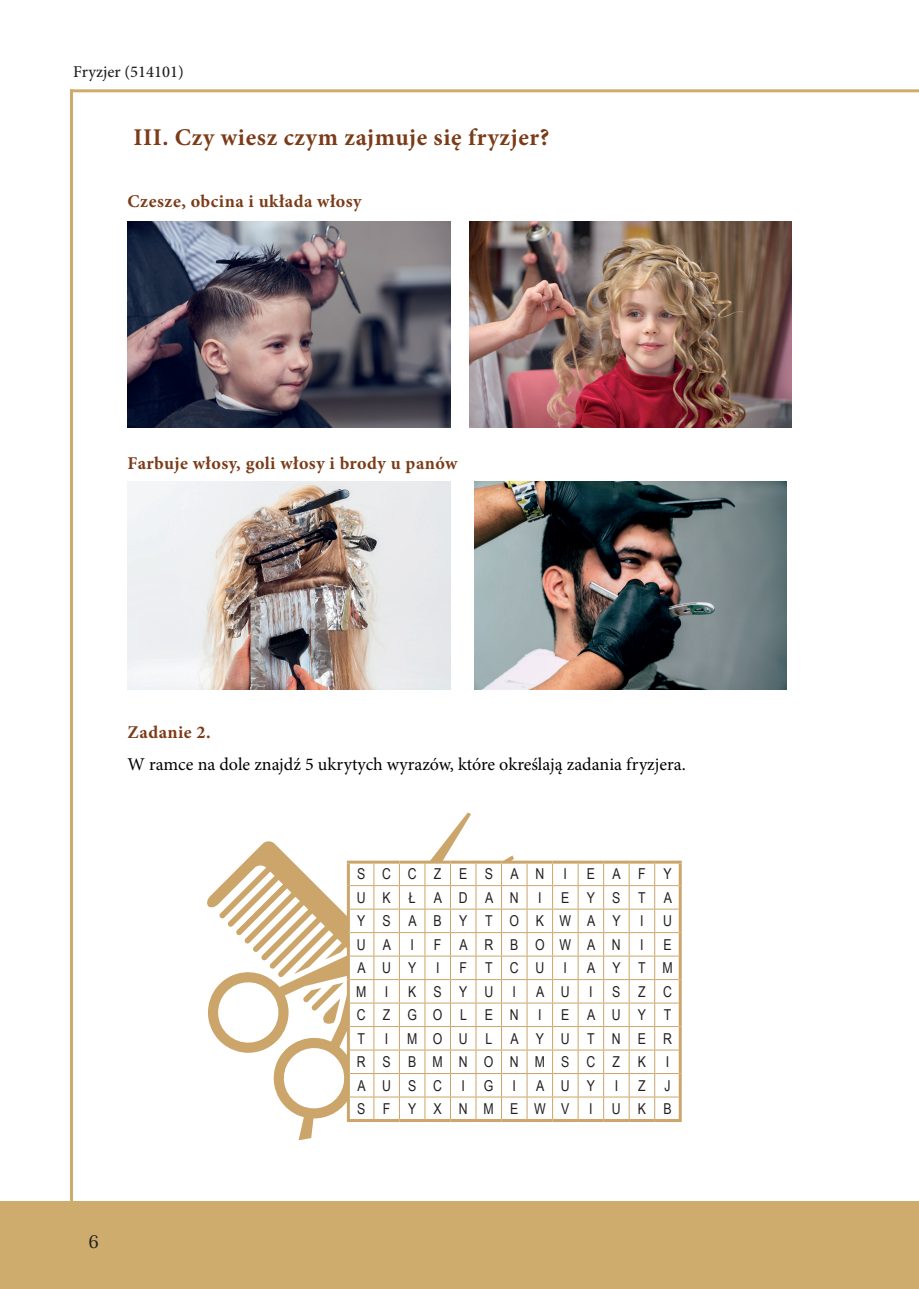
<style>
.page{position:relative;width:919px;height:1289px;background:#fff}
.page>*{position:absolute;margin:0;border:0;box-sizing:border-box;transform-origin:0 0}
.t1{font:700 24px "Minion Pro";letter-spacing:.025em;color:#7c3b17}
.t2{font:700 18px "Minion Pro";letter-spacing:.025em;color:#7c3b17}
.t3{font:18px "Minion Pro";color:#000001}
.t4{font:18px "Lora";color:#231f20}
.t5{font:500 16.5px "Minion Pro";color:#231f20}
.t6{font:15px/23.5px "Arial Narrow";letter-spacing:1.14em;color:#231f20}
.t7{font:15px "Arial Narrow";letter-spacing:1.11em;color:#231f20}
</style>
<div class="page">
<div style="left:0;top:1201px;width:918px;height:87px;background:#cdac6d"></div>
<hr style="left:70px;top:89px;width:3px;height:1114px;background:#cdac6d">
<hr style="left:70px;top:89px;width:848px;height:3px;background:#cdac6d">
<img style="left:128px;top:221px;width:323px;height:206px">
<img style="left:469px;top:222px;width:322px;height:205px">
<img style="left:128px;top:482px;width:323px;height:207px">
<img style="left:475px;top:481px;width:311px;height:208px">
<svg style="left:298px;top:812px;width:173px;height:328px"></svg>
<svg style="left:207px;top:840px;width:471px;height:283px"></svg>
<hr style="left:347px;top:860px;width:27px;height:3px;background:#cba569">
<hr style="left:347px;top:863px;width:3px;height:22px;background:#cba569">
<hr style="left:374px;top:860px;width:25px;height:3px;background:#cba569">
<hr style="left:399px;top:860px;width:26px;height:3px;background:#cba569">
<hr style="left:425px;top:860px;width:25px;height:3px;background:#cba569">
<hr style="left:450px;top:860px;width:26px;height:3px;background:#cba569">
<hr style="left:476px;top:860px;width:25px;height:3px;background:#cba569">
<hr style="left:501px;top:860px;width:26px;height:3px;background:#cba569">
<hr style="left:527px;top:860px;width:25px;height:3px;background:#cba569">
<hr style="left:552px;top:860px;width:26px;height:3px;background:#cba569">
<hr style="left:578px;top:860px;width:25px;height:3px;background:#cba569">
<hr style="left:603px;top:860px;width:26px;height:3px;background:#cba569">
<hr style="left:629px;top:860px;width:25px;height:3px;background:#cba569">
<hr style="left:654px;top:860px;width:27px;height:3px;background:#cba569">
<hr style="left:678px;top:863px;width:3px;height:22px;background:#cba569">
<hr style="left:347px;top:885px;width:3px;height:24px;background:#cba569">
<hr style="left:678px;top:885px;width:3px;height:24px;background:#cba569">
<hr style="left:347px;top:909px;width:3px;height:23px;background:#cba569">
<hr style="left:678px;top:909px;width:3px;height:23px;background:#cba569">
<hr style="left:347px;top:932px;width:3px;height:24px;background:#cba569">
<hr style="left:678px;top:932px;width:3px;height:24px;background:#cba569">
<hr style="left:347px;top:956px;width:3px;height:23px;background:#cba569">
<hr style="left:678px;top:956px;width:3px;height:23px;background:#cba569">
<hr style="left:347px;top:979px;width:3px;height:24px;background:#cba569">
<hr style="left:678px;top:979px;width:3px;height:24px;background:#cba569">
<hr style="left:347px;top:1003px;width:3px;height:23px;background:#cba569">
<hr style="left:678px;top:1003px;width:3px;height:23px;background:#cba569">
<hr style="left:347px;top:1026px;width:3px;height:24px;background:#cba569">
<hr style="left:678px;top:1026px;width:3px;height:24px;background:#cba569">
<hr style="left:347px;top:1050px;width:3px;height:23px;background:#cba569">
<hr style="left:678px;top:1050px;width:3px;height:23px;background:#cba569">
<hr style="left:347px;top:1073px;width:3px;height:23px;background:#cba569">
<hr style="left:678px;top:1073px;width:3px;height:23px;background:#cba569">
<hr style="left:347px;top:1096px;width:3px;height:22px;background:#cba569">
<hr style="left:678px;top:1096px;width:3px;height:22px;background:#cba569">
<hr style="left:347px;top:1118px;width:27px;height:3px;background:#cba569">
<hr style="left:374px;top:1118px;width:25px;height:3px;background:#cba569">
<hr style="left:399px;top:1118px;width:26px;height:3px;background:#cba569">
<hr style="left:425px;top:1118px;width:25px;height:3px;background:#cba569">
<hr style="left:450px;top:1118px;width:26px;height:3px;background:#cba569">
<hr style="left:476px;top:1118px;width:25px;height:3px;background:#cba569">
<hr style="left:501px;top:1118px;width:26px;height:3px;background:#cba569">
<hr style="left:527px;top:1118px;width:25px;height:3px;background:#cba569">
<hr style="left:552px;top:1118px;width:26px;height:3px;background:#cba569">
<hr style="left:578px;top:1118px;width:25px;height:3px;background:#cba569">
<hr style="left:603px;top:1118px;width:26px;height:3px;background:#cba569">
<hr style="left:629px;top:1118px;width:25px;height:3px;background:#cba569">
<hr style="left:654px;top:1118px;width:27px;height:3px;background:#cba569">
<p class="t5" style="left:73px;top:61px;width:112px">Fryzjer (514101)</p>
<h1 class="t1" style="left:133px;top:120px;width:417px">III. Czy wiesz czym zajmuje się fryzjer?</h1>
<p class="t2" style="left:128px;top:188px;width:236px">Czesze, obcina i układa włosy</p>
<p class="t2" style="left:128px;top:451px;width:331px">Farbuje włosy, goli włosy i brody u panów</p>
<p class="t2" style="left:128px;top:720px;width:84px">Zadanie 2.</p>
<p class="t3" style="left:128px;top:752px;width:559px">W ramce na dole znajdź 5 ukrytych wyrazów, które określają zadania fryzjera.</p>
<p class="t6" style="left:357px;top:861px;width:189px">SCCZESAN</p>
<p class="t6" style="left:563px;top:861px;width:5px">I</p>
<p class="t6" style="left:586px;top:861px;width:86px">EAFY</p>
<p class="t6" style="left:356px;top:885px;width:163px">UKŁADAN</p>
<p class="t6" style="left:538px;top:885px;width:5px">I</p>
<p class="t6" style="left:357px;top:885px;width:316px;text-indent:204px">EYSTA<br>YSABYTOKWAY</p>
<p class="t6" style="left:640px;top:908px;width:5px">I</p>
<p class="t6" style="left:663px;top:908px;width:10px">U</p>
<p class="t6" style="left:356px;top:932px;width:36px">U A</p>
<p class="t6" style="left:410px;top:932px;width:5px">I</p>
<p class="t7" style="left:434px;top:933px;width:188px">FARBOWAN</p>
<p class="t6" style="left:640px;top:932px;width:5px">I</p>
<p class="t6" style="left:663px;top:932px;width:10px">E</p>
<p class="t6" style="left:357px;top:955px;width:60px">AUY</p>
<p class="t6" style="left:436px;top:955px;width:5px">I</p>
<p class="t6" style="left:459px;top:955px;width:86px">FTCU</p>
<p class="t6" style="left:563px;top:955px;width:5px">I</p>
<p class="t6" style="left:587px;top:955px;width:87px">AYTM</p>
<p class="t6" style="left:356px;top:979px;width:34px">M I</p>
<p class="t6" style="left:408px;top:979px;width:87px">KSYU</p>
<p class="t6" style="left:512px;top:979px;width:5px">I</p>
<p class="t6" style="left:536px;top:979px;width:35px">A U</p>
<p class="t6" style="left:589px;top:979px;width:5px">I</p>
<p class="t6" style="left:612px;top:979px;width:61px">SZC</p>
<p class="t6" style="left:356px;top:1002px;width:163px">CZGOLEN</p>
<p class="t6" style="left:538px;top:1002px;width:5px">I</p>
<p class="t6" style="left:561px;top:1002px;width:112px">EAUYT</p>
<p class="t6" style="left:357px;top:1026px;width:9px">T</p>
<p class="t6" style="left:356px;top:1026px;width:317px;text-indent:28px">IMOULAYUTNER<br>RSBMNONMSCZK</p>
<p class="t6" style="left:665px;top:1049px;width:5px">I</p>
<p class="t4" style="left:88px;top:1227px;width:12px">6</p>
<p class="t6" style="left:357px;top:1073px;width:86px">AUSC</p>
<p class="t6" style="left:461px;top:1073px;width:5px">I</p>
<p class="t6" style="left:484px;top:1073px;width:11px">G</p>
<p class="t6" style="left:512px;top:1073px;width:5px">I</p>
<p class="t6" style="left:536px;top:1073px;width:60px">AUY</p>
<p class="t6" style="left:614px;top:1073px;width:5px">I</p>
<p class="t6" style="left:638px;top:1073px;width:34px">Z J</p>
<p class="t7" style="left:357px;top:1097px;width:214px">SFYXNMEWV</p>
<p class="t6" style="left:589px;top:1096px;width:5px">I</p>
<p class="t6" style="left:612px;top:1096px;width:61px">UKB</p>
</div>
